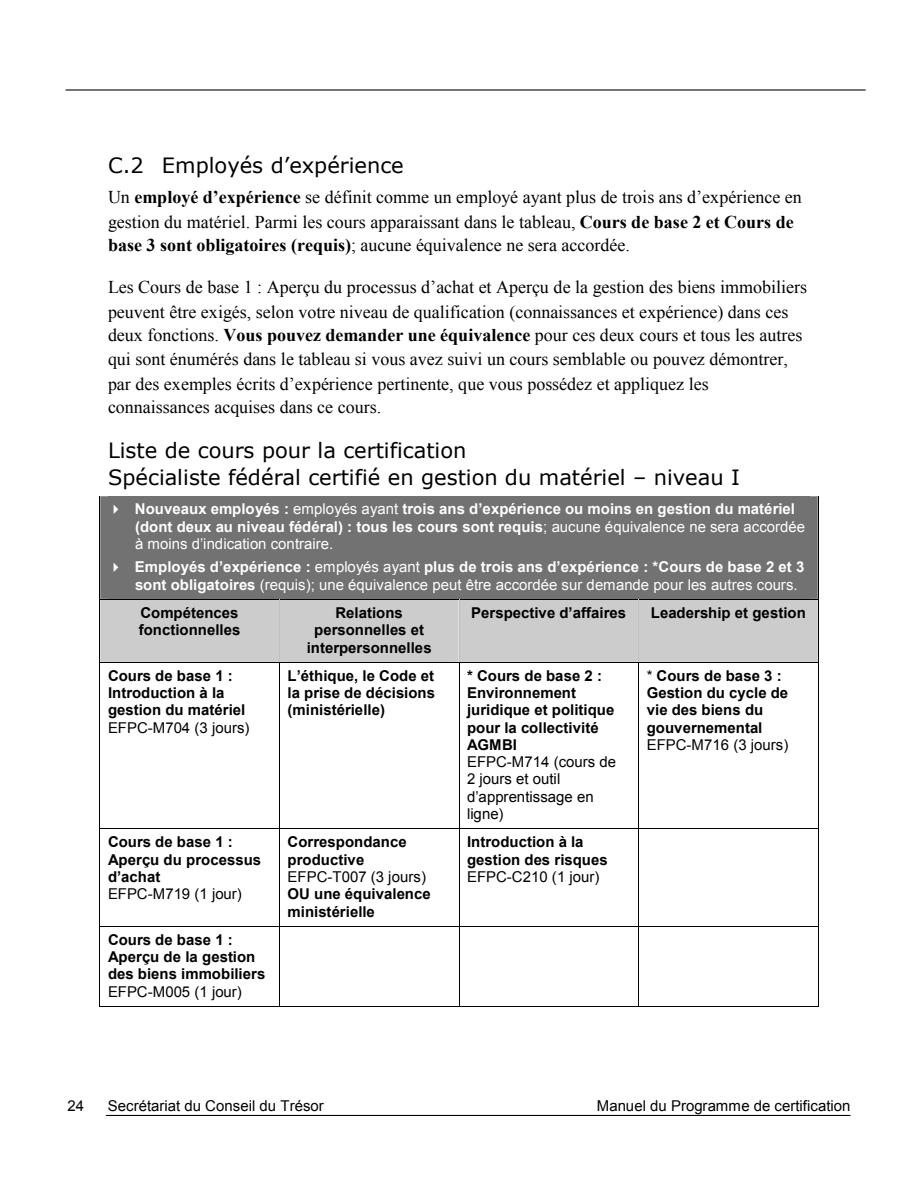
<style>
.page{position:relative;width:918px;height:1188px;background:#fff}
.page>*{position:absolute;margin:0;border:0;box-sizing:border-box;transform-origin:0 0}
.t1{font:21px/27px "Verdana";color:#000}
.t2{font:18px/24px "Times New Roman";color:#000}
.t3{font:700 15px/17.2px "Arial";color:#000}
.t4{font:15px/17.2px "Arial";color:#000}
.t5{font:700 15px/17.4px "Arial";letter-spacing:.005em;color:#fff}
.t6{font:15px/17.4px "Arial";color:#fff}
.s1{font-weight:700}
.s2{font-weight:400}
</style>
<div class="page">
<hr style="left:106px;top:1115px;width:744px;height:1px;background:#000">
<hr style="left:66px;top:89px;width:799px;height:2px;background:#000">
<div style="left:101px;top:496px;width:717px;height:103px;background:#727272"></div>
<hr style="left:100px;top:496px;width:1px;height:103px;background:#000">
<hr style="left:818px;top:496px;width:1px;height:103px;background:#000">
<div style="left:100px;top:599px;width:719px;height:64px;background:#ccc"></div>
<hr style="left:100px;top:663px;width:1px;height:165px;background:#000">
<hr style="left:279px;top:663px;width:1px;height:165px;background:#000">
<hr style="left:459px;top:663px;width:1px;height:165px;background:#000">
<hr style="left:638px;top:663px;width:1px;height:165px;background:#000">
<hr style="left:818px;top:663px;width:1px;height:165px;background:#000">
<hr style="left:100px;top:828px;width:179px;height:1px;background:#000">
<hr style="left:280px;top:828px;width:179px;height:1px;background:#000">
<hr style="left:459px;top:828px;width:179px;height:1px;background:#000">
<hr style="left:639px;top:828px;width:179px;height:1px;background:#000">
<hr style="left:100px;top:829px;width:1px;height:97px;background:#000">
<hr style="left:279px;top:829px;width:1px;height:97px;background:#000">
<hr style="left:459px;top:829px;width:1px;height:97px;background:#000">
<hr style="left:638px;top:829px;width:1px;height:97px;background:#000">
<hr style="left:818px;top:829px;width:1px;height:97px;background:#000">
<hr style="left:100px;top:926px;width:179px;height:1px;background:#000">
<hr style="left:280px;top:926px;width:179px;height:1px;background:#000">
<hr style="left:459px;top:926px;width:179px;height:1px;background:#000">
<hr style="left:639px;top:926px;width:179px;height:1px;background:#000">
<hr style="left:100px;top:927px;width:1px;height:79px;background:#000">
<hr style="left:100px;top:1006px;width:179px;height:1px;background:#000">
<hr style="left:279px;top:927px;width:1px;height:79px;background:#000">
<hr style="left:280px;top:1006px;width:179px;height:1px;background:#000">
<hr style="left:459px;top:927px;width:1px;height:79px;background:#000">
<hr style="left:459px;top:1006px;width:179px;height:1px;background:#000">
<hr style="left:638px;top:927px;width:1px;height:79px;background:#000">
<hr style="left:639px;top:1006px;width:179px;height:1px;background:#000">
<hr style="left:818px;top:927px;width:1px;height:79px;background:#000">
<svg style="left:114px;top:505px;width:4px;height:9px"></svg>
<svg style="left:114px;top:563px;width:4px;height:9px"></svg>
<p class="t1" style="left:108px;top:151px;width:297px">C.2 Employés d’expérience</p>
<p class="t2" style="left:108px;top:185px;width:695px">Un <span class="s1">employé d’expérience</span> se définit comme un employé ayant plus de trois ans d’expérience en gestion du matériel. Parmi les cours apparaissant dans le tableau, <span class="s1">Cours de base 2 et Cours de base 3 sont obligatoires (requis)</span>; aucune équivalence ne sera accordée.</p>
<p class="t2" style="left:108px;top:275px;width:701px">Les Cours de base 1 : Aperçu du processus d’achat et Aperçu de la gestion des biens immobiliers peuvent être exigés, selon votre niveau de qualification (connaissances et expérience) dans ces deux fonctions. <span class="s1">Vous pouvez demander une équivalence</span> pour ces deux cours et tous les autres qui sont énumérés dans le tableau si vous avez suivi un cours semblable ou pouvez démontrer, par des exemples écrits d’expérience pertinente, que vous possédez et appliquez les connaissances acquises dans ce cours.</p>
<p class="t1" style="left:108px;top:436px;width:634px">Liste de cours pour la certification<br>Spécialiste fédéral certifié en gestion du matériel – niveau I</p>
<p class="t5" style="left:135px;top:501px;width:672px">Nouveaux employés : <span class="s2">employés ayant</span> trois ans d’expérience ou moins en gestion du matériel (dont deux au niveau fédéral) : tous les cours sont requis<span class="s2">; aucune équivalence ne sera accordée à moins d’indication contraire.</span></p>
<p class="t6" style="left:135px;top:558px;width:671px"><span class="s1">Employés d’expérience :</span> employés ayant <span class="s1">plus de trois ans d’expérience : *Cours de base 2 et 3 sont obligatoires</span> (requis); une équivalence peut être accordée sur demande pour les autres cours.</p>
<p class="t3" style="left:139px;top:604px;width:103px">Compétences fonctionnelles</p>
<p class="t3" style="left:307px;top:604px;width:126px;text-align:center">Relations personnelles et interpersonnelles</p>
<p class="t3" style="left:471px;top:604px;width:157px">Perspective d’affaires</p>
<p class="t3" style="left:651px;top:604px;width:156px">Leadership et gestion</p>
<p class="t3" style="left:108px;top:667px;width:139px">Cours de base 1 :<br>Introduction à la gestion du matériel</p>
<p class="t4" style="left:108px;top:719px;width:143px">EFPC-M704 (3 jours)</p>
<p class="t3" style="left:647px;top:667px;width:143px"><span class="s2">*</span> Cours de base 3 :<br>Gestion du cycle de vie des biens du gouvernemental</p>
<p class="t4" style="left:647px;top:736px;width:143px">EFPC-M716 (3 jours)</p>
<p class="t3" style="left:288px;top:667px;width:149px;text-align:justify">L’éthique, le Code et la prise de décisions (ministérielle)</p>
<p class="t3" style="left:467px;top:667px;width:149px">* Cours de base 2 :<br>Environnement juridique et politique pour la collectivité<br>AGMBI</p>
<p class="t4" style="left:467px;top:754px;width:151px">EFPC-M714 (cours de<br>2 jours et outil d’apprentissage en ligne)</p>
<p class="t3" style="left:108px;top:833px;width:155px">Cours de base 1 :<br>Aperçu du processus d’achat</p>
<p class="t4" style="left:108px;top:886px;width:135px">EFPC-M719 (1 jour)</p>
<p class="t3" style="left:108px;top:931px;width:159px">Cours de base 1 :<br>Aperçu de la gestion des biens immobiliers</p>
<p class="t4" style="left:108px;top:983px;width:135px">EFPC-M005 (1 jour)</p>
<p class="t3" style="left:288px;top:833px;width:121px">Correspondance productive</p>
<p class="t4" style="left:288px;top:868px;width:140px">EFPC-T007 (3 jours)</p>
<p class="t3" style="left:288px;top:885px;width:145px">OU une équivalence ministérielle</p>
<p class="t3" style="left:467px;top:833px;width:142px">Introduction à la gestion des risques</p>
<p class="t4" style="left:467px;top:868px;width:134px">EFPC-C210 (1 jour)</p>
<p class="t4" style="left:68px;top:1097px;width:18px">24</p>
<p class="t4" style="left:108px;top:1097px;width:217px">Secrétariat du Conseil du Trésor</p>
<p class="t4" style="left:597px;top:1097px;width:255px">Manuel du Programme de certification</p>
</div>
